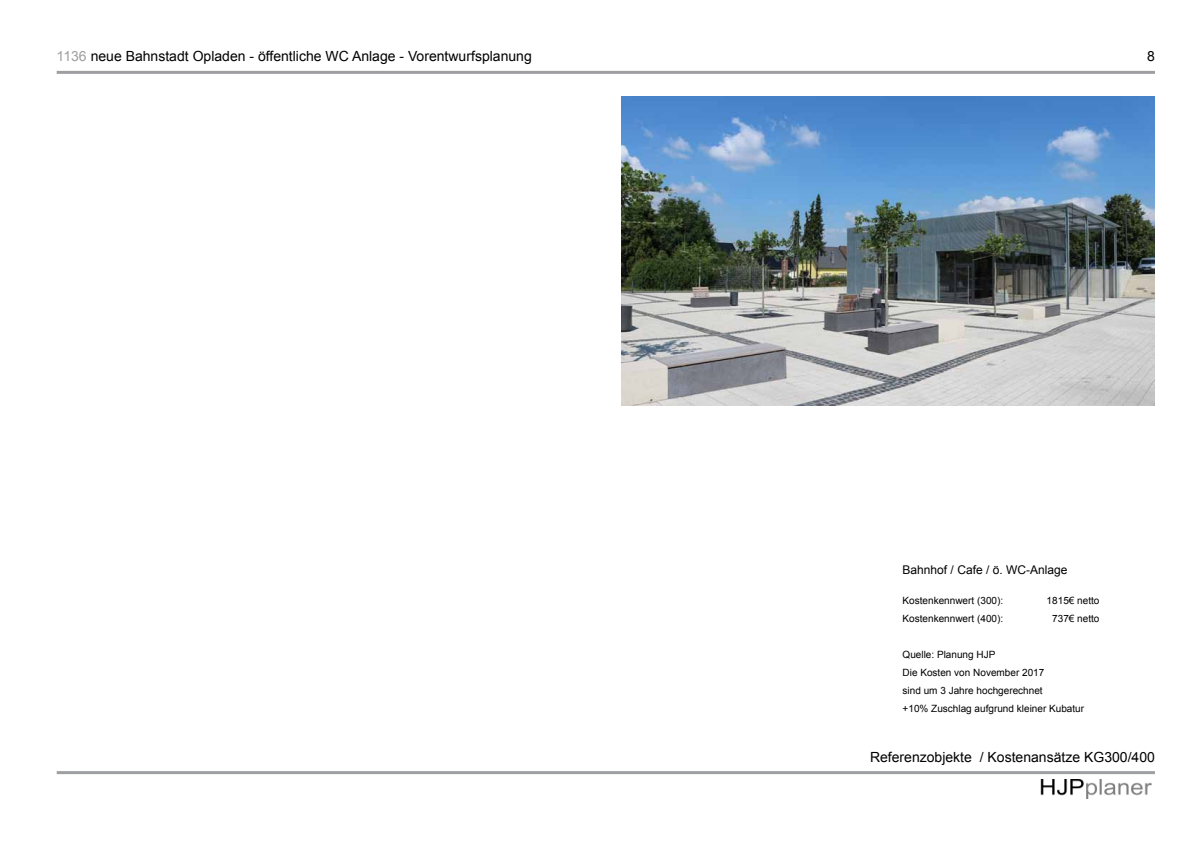
<style>
.page{position:relative;width:1191px;height:842px;background:#fff}
.page>*{position:absolute;margin:0;border:0;box-sizing:border-box;transform-origin:0 0}
.t1{font:14px "Arial";color:#000}
.t2{font:12px "Arial";color:#000}
.t3{font:10px/18px "Arial";color:#000}
.s1{color:#9d9fa2}
</style>
<div class="page">
<img style="left:621px;top:96px;width:534px;height:309px">
<hr style="left:57px;top:771px;width:1098px;height:3px;background:#9d9fa2">
<hr style="left:57px;top:71px;width:1098px;height:3px;background:#9d9fa2">
<img style="left:1040px;top:780px;width:111px;height:18px">
<h1 class="t1" style="left:57px;top:47px;width:476px"><span class="s1">1136</span> neue Bahnstadt Opladen - öffentliche WC Anlage - Vorentwurfsplanung</h1>
<h1 class="t1" style="left:1147px;top:47px;width:9px">8</h1>
<p class="t2" style="left:902px;top:562px;width:166px">Bahnhof / Cafe / ö. WC-Anlage</p>
<p class="t3" style="left:902px;top:592px;width:102px">Kostenkennwert (300):</p>
<p class="t3" style="left:1046px;top:592px;width:54px">1815€ netto</p>
<p class="t3" style="left:902px;top:610px;width:102px">Kostenkennwert (400):</p>
<p class="t3" style="left:1052px;top:610px;width:49px">737€ netto</p>
<p class="t3" style="left:902px;top:646px;width:183px">Quelle: Planung HJP<br>Die Kosten von November 2017<br>sind um 3 Jahre hochgerechnet<br>+10% Zuschlag aufgrund kleiner Kubatur</p>
<h1 class="t1" style="left:870px;top:748px;width:286px">Referenzobjekte / Kostenansätze KG300/400</h1>
</div>
